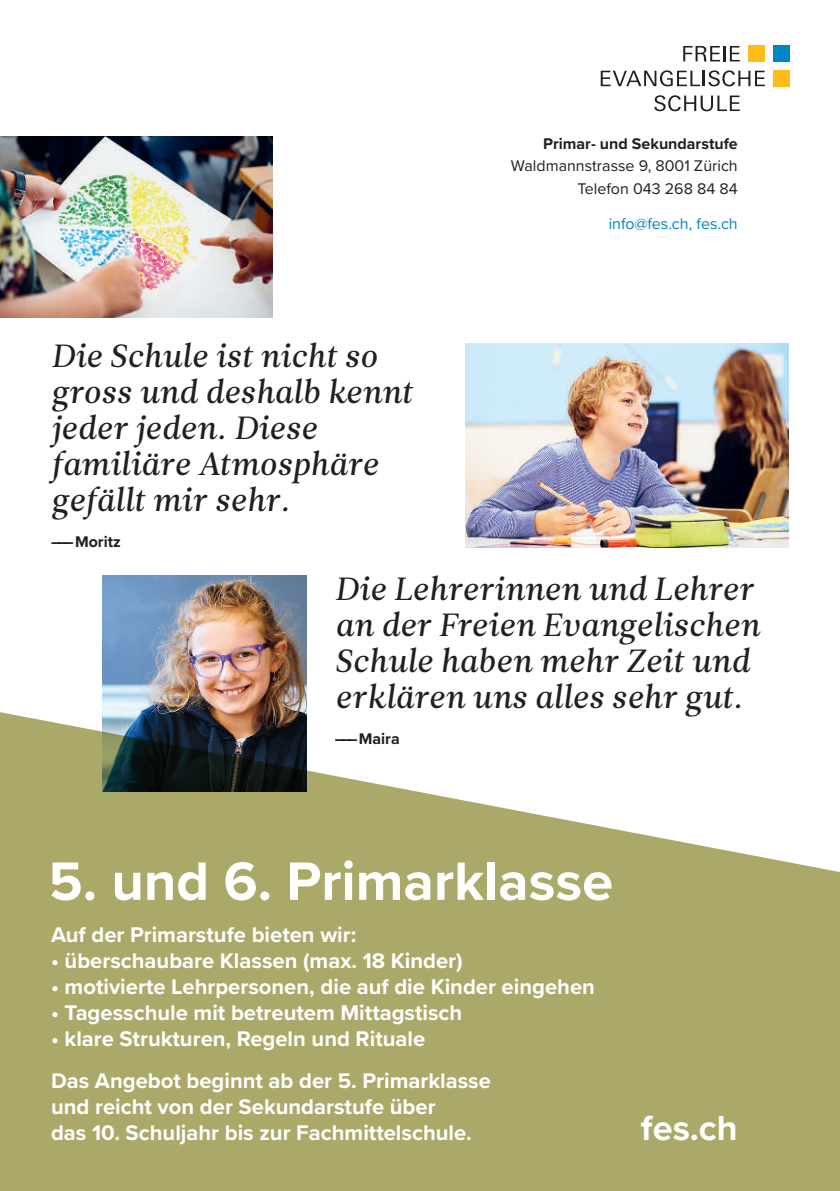
<style>
.page{position:relative;width:840px;height:1191px;background:#fff}
.page>*{position:absolute;margin:0;border:0;box-sizing:border-box;transform-origin:0 0}
.t1{font:700 56px "Proxima Nova";color:#fff}
.t2{font:700 36px "Proxima Nova";color:#fff}
.t3{font:32px/36px "Leitura News Italic 2";color:#231f20}
.t4{font:700 22px/42px "Proxima Nova";color:#fff}
.t5{font:16px/22.6px "Proxima Nova";color:#231f20;text-align:right}
.t6{font:700 16px "Proxima Nova";color:#231f20}
.t7{font:16px "Proxima Nova";color:#0084ca}
</style>
<div class="page">
<svg style="left:0;top:709px;width:839px;height:482px;fill:#aaa96a"></svg>
<img style="left:0;top:136px;width:272px;height:181px">
<img style="left:102px;top:575px;width:204px;height:216px">
<img style="left:465px;top:343px;width:323px;height:204px">
<svg style="left:683px;top:46px;width:56px;height:15px"></svg>
<svg style="left:600px;top:70px;width:164px;height:16px"></svg>
<svg style="left:654px;top:95px;width:85px;height:16px"></svg>
<div style="left:748px;top:45px;width:16px;height:17px;background:#fdbc19"></div>
<div style="left:772px;top:70px;width:17px;height:17px;background:#fdbc19"></div>
<div style="left:772px;top:45px;width:17px;height:17px;background:#0084ca"></div>
<h3 class="t3" style="left:51px;top:339px;width:363px">Die Schule ist nicht so gross und deshalb kennt jeder jeden. Diese familiäre Atmosphäre gefällt mir sehr.</h3>
<p class="t6" style="left:51px;top:530px;width:71px">––– Moritz</p>
<p class="t6" style="left:542px;top:131px;width:196px">Primar- und Sekundarstufe</p>
<p class="t5" style="left:510px;top:154px;width:228px">Waldmannstrasse 9, 8001 Zürich<br>Telefon 043 268 84 84</p>
<p class="t7" style="left:608px;top:211px;width:131px">info@fes.ch, fes.ch</p>
<h3 class="t3" style="left:334px;top:571px;width:426px">Die Lehrerinnen und Lehrer an der Freien Evangelischen<br>Schule haben mehr Zeit und erklären uns alles sehr gut.</h3>
<p class="t6" style="left:334px;top:727px;width:66px">––– Maira</p>
<h1 class="t1" style="left:49px;top:839px;width:565px">5. und 6. Primarklasse</h1>
<p class="t4" style="left:51px;top:913px;width:306px">Auf der Primarstufe bieten wir:</p>
<p class="t4" style="left:51px;top:939px;width:413px">• überschaubare Klassen (max. 18 Kinder)</p>
<p class="t4" style="left:51px;top:965px;width:545px">• motivierte Lehrpersonen, die auf die Kinder eingehen</p>
<p class="t4" style="left:51px;top:991px;width:412px">• Tagesschule mit betreutem Mittagstisch</p>
<p class="t4" style="left:51px;top:1017px;width:441px">• klare Strukturen, Regeln und Rituale<br>Das Angebot beginnt ab der 5. Primarklasse</p>
<p class="t4" style="left:51px;top:1093px;width:422px;line-height:26px">und reicht von der Sekundarstufe über das 10. Schuljahr bis zur Fachmittelschule.</p>
<h2 class="t2" style="left:640px;top:1101px;width:98px">fes.ch</h2>
</div>
